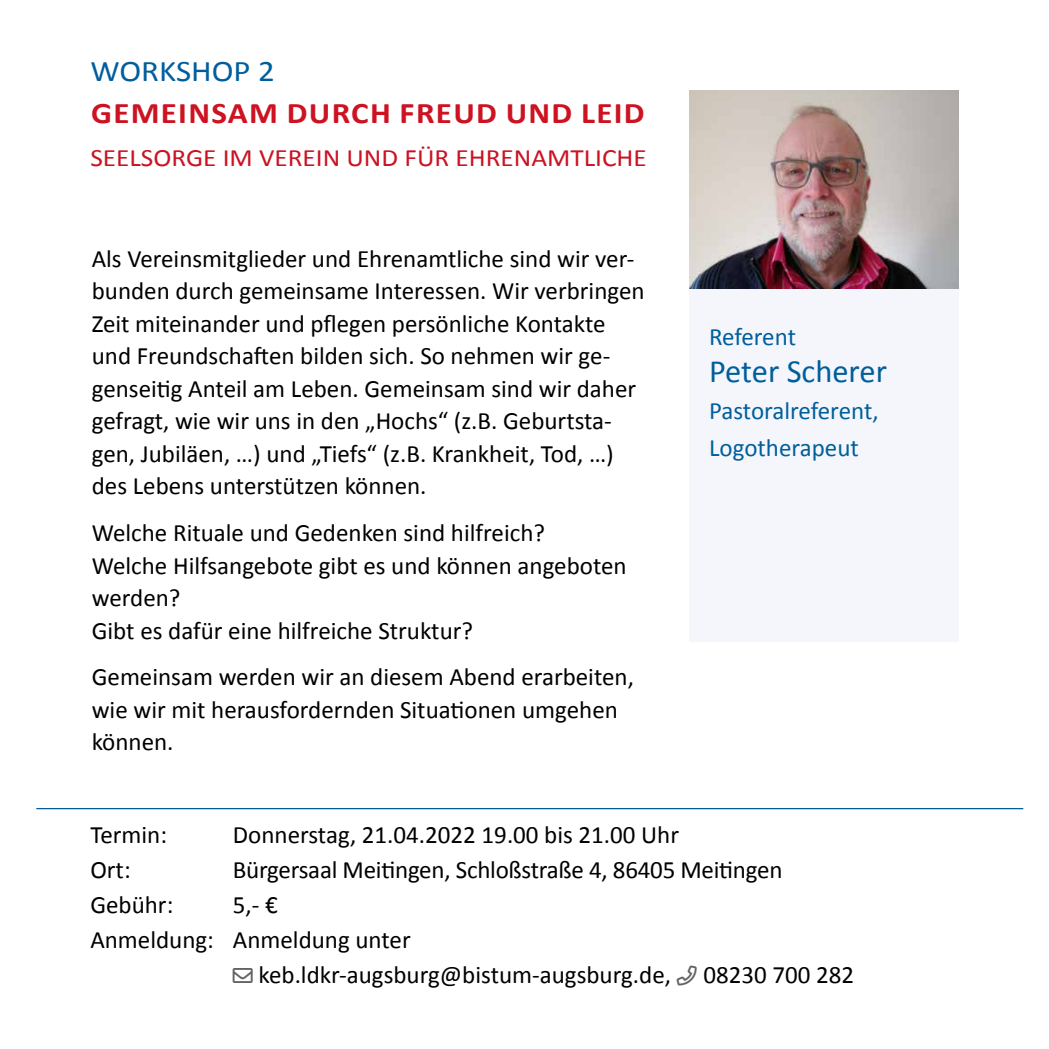
<style>
.page{position:relative;width:1049px;height:1049px;background:#fff}
.page>*{position:absolute;margin:0;border:0;box-sizing:border-box;transform-origin:0 0}
.t1{font:32.5px "Calibri";color:#005e9c}
.t2{font:700 30px "Calibri";letter-spacing:.04em;color:#cd1222;scale:1.1 1}
.t3{font:30px "Calibri";color:#005e9c;scale:1.1 1}
.t4{font:25px/32.5px "Calibri";color:#000}
.t5{font:25px/37px "Calibri";color:#005e9c}
.t6{font:25px "Calibri";color:#cb1222;scale:1.09 1}
.s1{color:#646363}
</style>
<div class="page">
<div style="left:689px;top:289px;width:269px;height:352px;background:#f4f6fb"></div>
<hr style="left:36px;top:808px;width:987px;height:1px;background:#005e9c">
<img style="left:690px;top:90px;width:268px;height:198px">
<p class="t3" style="left:90px;top:52px;width:169px">WORKSHOP 2</p>
<p class="t2" style="left:91px;top:95px;width:505px">GEMEINSAM DURCH FREUD UND LEID</p>
<p class="t6" style="left:90px;top:142px;width:512px">SEELSORGE IM VEREIN UND FÜR EHRENAMTLICHE</p>
<p class="t4" style="left:92px;top:241px;width:554px">Als Vereinsmitglieder und Ehrenamtliche sind wir ver&shy;bunden durch gemeinsame Interessen. Wir verbringen Zeit miteinander und pflegen persönliche Kontakte und Freundschaften bilden sich. So nehmen wir ge&shy;genseitig Anteil am Leben. Gemeinsam sind wir daher gefragt, wie wir uns in den „Hochs“ (z.B. Geburtsta&shy;gen, Jubiläen, …) und „Tiefs“ (z.B. Krankheit, Tod, …) des Lebens unterstützen können.</p>
<p class="t4" style="left:92px;top:515px;width:536px">Welche Rituale und Gedenken sind hilfreich?<br>Welche Hilfsangebote gibt es und können angeboten werden?<br>Gibt es dafür eine hilfreiche Struktur?</p>
<p class="t4" style="left:92px;top:659px;width:544px">Gemeinsam werden wir an diesem Abend erarbeiten, wie wir mit herausfordernden Situationen umgehen können.</p>
<p class="t5" style="left:709px;top:317px;width:88px">Referent</p>
<h1 class="t1" style="left:709px;top:351px;width:179px">Peter Scherer</h1>
<p class="t5" style="left:709px;top:391px;width:171px">Pastoralreferent,<br>Logotherapeut</p>
<p class="t4" style="left:90px;top:817px;width:78px">Termin:</p>
<p class="t4" style="left:233px;top:817px;width:448px">Donnerstag, 21.04.2022 19.00 bis 21.00 Uhr</p>
<p class="t4" style="left:90px;top:852px;width:42px">Ort:</p>
<p class="t4" style="left:233px;top:852px;width:551px">Bürgersaal Meitingen, Schloßstraße 4, 86405 Meitingen</p>
<p class="t4" style="left:90px;top:887px;width:85px">Gebühr:</p>
<p class="t4" style="left:90px;top:886px;width:322px;line-height:35px;text-align:center">5,- €<br>Anmeldung: Anmeldung unter</p>
<p class="t4" style="left:233px;top:957px;width:440px"><span class="s1">→</span> keb.ldkr-augsburg@bistum-augsburg.de,</p>
<p class="t4" style="left:703px;top:957px;width:152px">08230 700 282</p>
</div>
